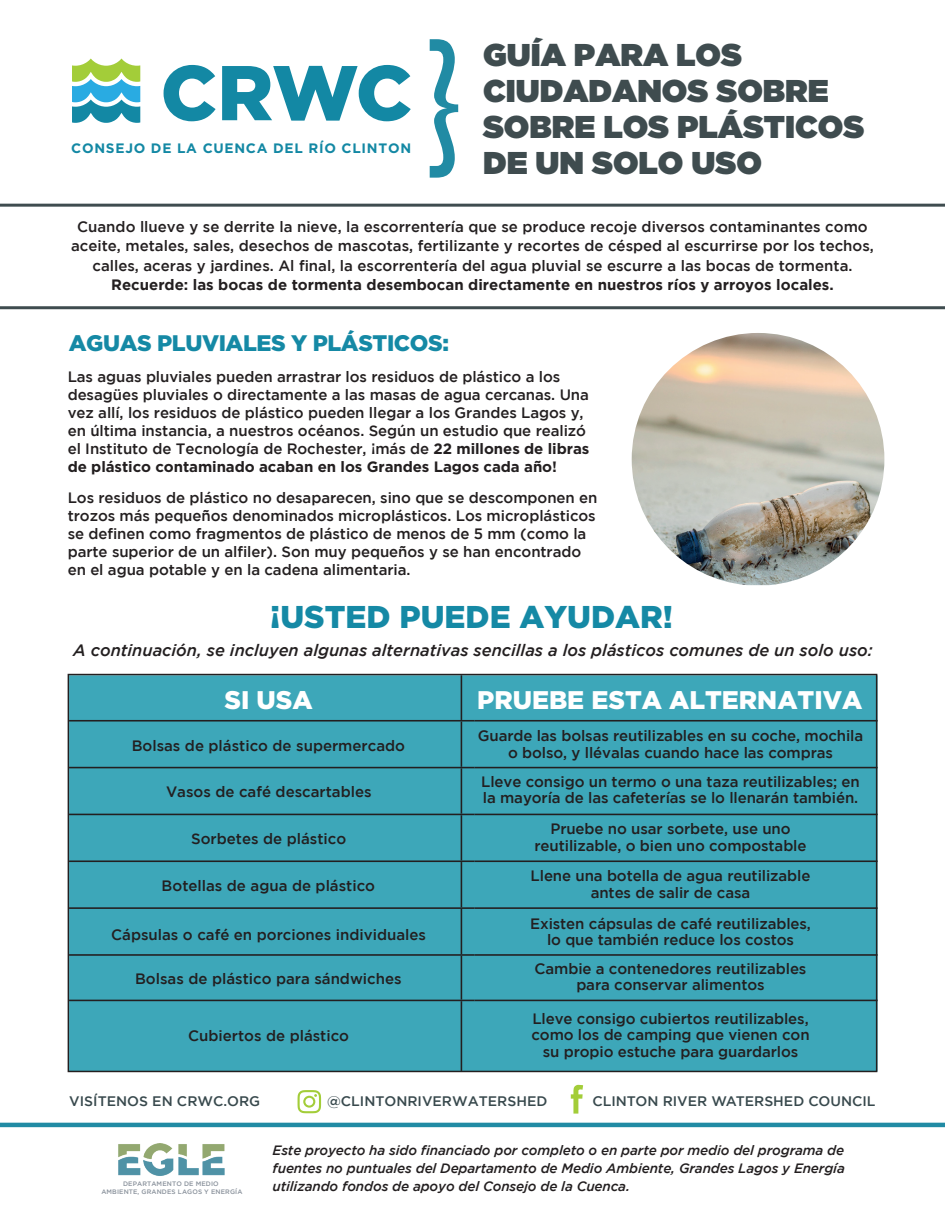
<style>
.page{position:relative;width:945px;height:1215px;background:#fff}
.page>*{position:absolute;margin:0;border:0;box-sizing:border-box;transform-origin:0 0}
.t1{font:700 133.95px "Zilla Slab";color:#218ba4;scale:.8 1}
.t2{font:900 31.5px/36px "Gotham";color:#3f4c4f}
.t3{font:900 31.5px "Gotham";color:#1589a5}
.t4{font:900 25.5px "Gotham";color:#fff}
.t5{font:900 22.5px "Gotham";letter-spacing:-.02em;color:#1589a5}
.t6{font:italic 500 16.5px "Gotham";color:#231f20}
.t7{font:500 15px/18px "Gotham";letter-spacing:-.005em;color:#231f20;text-align:center}
.t8{font:700 15px "Gotham";color:#231f20}
.t9{font:500 13.8px "Gotham";color:#38494d}
.t10{font:700 13.65px "Gotham";letter-spacing:.055em;color:#1388a4}
.t11{font:italic 500 13.5px/18px "Gotham";letter-spacing:-.01em;color:#231f20;text-align:justify}
.t12{font:500 6.45px/8.2px "Gotham";letter-spacing:.02em;color:#89919b;text-align:center}
.s1{font-weight:700}
</style>
<div class="page">
<div style="left:71px;top:675px;width:807px;height:396px;background:#3da7b9"></div>
<hr style="left:461px;top:675px;width:1px;height:45px;background:#231f20">
<hr style="left:69px;top:720px;width:406px;height:2px;background:#231f20">
<hr style="left:475px;top:720px;width:403px;height:2px;background:#231f20">
<hr style="left:461px;top:722px;width:1px;height:45px;background:#231f20">
<hr style="left:69px;top:767px;width:406px;height:1px;background:#231f20">
<hr style="left:475px;top:767px;width:403px;height:1px;background:#231f20">
<hr style="left:461px;top:768px;width:1px;height:46px;background:#231f20">
<hr style="left:69px;top:814px;width:406px;height:1px;background:#231f20">
<hr style="left:475px;top:814px;width:403px;height:1px;background:#231f20">
<hr style="left:461px;top:815px;width:1px;height:45px;background:#231f20">
<hr style="left:69px;top:860px;width:406px;height:2px;background:#231f20">
<hr style="left:475px;top:860px;width:403px;height:2px;background:#231f20">
<hr style="left:461px;top:862px;width:1px;height:45px;background:#231f20">
<hr style="left:69px;top:907px;width:406px;height:2px;background:#231f20">
<hr style="left:475px;top:907px;width:403px;height:2px;background:#231f20">
<hr style="left:461px;top:909px;width:1px;height:45px;background:#231f20">
<hr style="left:69px;top:954px;width:406px;height:2px;background:#231f20">
<hr style="left:475px;top:954px;width:403px;height:2px;background:#231f20">
<hr style="left:461px;top:956px;width:1px;height:44px;background:#231f20">
<hr style="left:69px;top:1000px;width:406px;height:1px;background:#231f20">
<hr style="left:475px;top:1000px;width:403px;height:1px;background:#231f20">
<hr style="left:461px;top:1001px;width:1px;height:70px;background:#231f20">
<div style="left:68px;top:674px;width:809px;height:398px;border:2px solid #231f20"></div>
<img style="left:632px;top:333px;width:252px;height:252px">
<svg style="left:164px;top:65px;width:52px;height:56px"></svg>
<svg style="left:222px;top:65px;width:189px;height:56px"></svg>
<svg style="left:72px;top:59px;width:68px;height:64px"></svg>
<hr style="left:0;top:204px;width:945px;height:3px;background:#3f4c4f">
<hr style="left:0;top:306px;width:945px;height:3px;background:#3f4c4f">
<hr style="left:0;top:1123px;width:945px;height:4px;background:#218ba4">
<img style="left:118px;top:1144px;width:107px;height:32px">
<svg style="left:571px;top:1085px;width:12px;height:29px"></svg>
<svg style="left:298px;top:1090px;width:23px;height:23px"></svg>
<p class="t10" style="left:71px;top:141px;width:341px">CONSEJO DE LA CUENCA DEL RÍO CLINTON</p>
<h1 class="t1" style="left:428px;top:23px;width:42px">}</h1>
<h2 class="t2" style="left:483px;top:37px;width:383px">GUÍA PARA LOS<br>CIUDADANOS SOBRE<br>SOBRE LOS PLÁSTICOS<br>DE UN SOLO USO</h2>
<p class="t7" style="left:71px;top:216px;width:804px;line-height:19.5px">Cuando llueve y se derrite la nieve, la escorrentería que se produce recoje diversos contaminantes como aceite, metales, sales, desechos de mascotas, fertilizante y recortes de césped al escurrirse por los techos, calles, aceras y jardines. Al final, la escorrentería del agua pluvial se escurre a las bocas de tormenta.</p>
<p class="t8" style="left:111px;top:276px;width:724px">Recuerde: las bocas de tormenta desembocan directamente en nuestros ríos y arroyos locales.</p>
<h3 class="t5" style="left:69px;top:330px;width:382px">AGUAS PLUVIALES Y PLÁSTICOS:</h3>
<p class="t7" style="left:68px;top:367px;width:523px;text-align:left">Las aguas pluviales pueden arrastrar los residuos de plástico a los desagües pluviales o directamente a las masas de agua cercanas. Una vez allí, los residuos de plástico pueden llegar a los Grandes Lagos y, en última instancia, a nuestros océanos. Según un estudio que realizó el Instituto de Tecnología de Rochester, ¡más de <span class="s1">22 millones de libras de plástico contaminado acaban en los Grandes Lagos cada año!</span></p>
<p class="t7" style="left:68px;top:488px;width:531px;text-align:left">Los residuos de plástico no desaparecen, sino que se descomponen en trozos más pequeños denominados microplásticos. Los microplásticos se definen como fragmentos de plástico de menos de 5 mm (como la parte superior de un alfiler). Son muy pequeños y se han encontrado en el agua potable y en la cadena alimentaria.</p>
<h2 class="t3" style="left:270px;top:599px;width:404px">¡USTED PUEDE AYUDAR!</h2>
<p class="t6" style="left:73px;top:641px;width:801px">A continuación, se incluyen algunas alternativas sencillas a los plásticos comunes de un solo uso:</p>
<h3 class="t4" style="left:225px;top:685px;width:90px">SI USA</h3>
<h3 class="t4" style="left:477px;top:685px;width:387px">PRUEBE ESTA ALTERNATIVA</h3>
<p class="t7" style="left:132px;top:736px;width:275px">Bolsas de plástico de supermercado</p>
<p class="t7" style="left:166px;top:782px;width:207px">Vasos de café descartables</p>
<p class="t7" style="left:478px;top:728px;width:387px;line-height:16.5px">Guarde las bolsas reutilizables en su coche, mochila o bolso, y llévalas cuando hace las compras</p>
<p class="t7" style="left:481px;top:773px;width:380px;line-height:16.5px;text-align:left">Lleve consigo un termo o una taza reutilizables; en la mayoría de las cafeterías se lo llenarán también.</p>
<p class="t7" style="left:535px;top:820px;width:273px;line-height:16.5px">Pruebe no usar sorbete, use uno reutilizable, o bien uno compostable</p>
<p class="t7" style="left:191px;top:830px;width:157px">Sorbetes de plástico</p>
<p class="t7" style="left:162px;top:877px;width:215px">Botellas de agua de plástico</p>
<p class="t7" style="left:111px;top:925px;width:316px">Cápsulas o café en porciones individuales</p>
<p class="t7" style="left:135px;top:970px;width:268px">Bolsas de plástico para sándwiches</p>
<p class="t7" style="left:531px;top:868px;width:281px;line-height:16.5px">Llene una botella de agua reutilizable antes de salir de casa</p>
<p class="t7" style="left:530px;top:915px;width:282px;line-height:16.5px">Existen cápsulas de café reutilizables, lo que también reduce los costos</p>
<p class="t7" style="left:535px;top:960px;width:273px;line-height:16.5px">Cambie a contenedores reutilizables para conservar alimentos</p>
<p class="t7" style="left:531px;top:1010px;width:280px;line-height:16.5px">Lleve consigo cubiertos reutilizables, como los de camping que vienen con su propio estuche para guardarlos</p>
<p class="t7" style="left:188px;top:1026px;width:163px">Cubiertos de plástico</p>
<p class="t9" style="left:69px;top:1093px;width:192px">VISÍTENOS EN CRWC.ORG</p>
<p class="t9" style="left:327px;top:1093px;width:222px">@CLINTONRIVERWATERSHED</p>
<p class="t9" style="left:592px;top:1093px;width:285px">CLINTON RIVER WATERSHED COUNCIL</p>
<p class="t12" style="left:101px;top:1180px;width:143px">DEPARTAMENTO DE MEDIO<br>AMBIENTE, GRANDES LAGOS Y ENERGÍA</p>
<p class="t11" style="left:273px;top:1141px;width:574px">Este proyecto ha sido financiado por completo o en parte por medio del programa de fuentes no puntuales del Departamento de Medio Ambiente, Grandes Lagos y Energía utilizando fondos de apoyo del Consejo de la Cuenca.</p>
</div>
